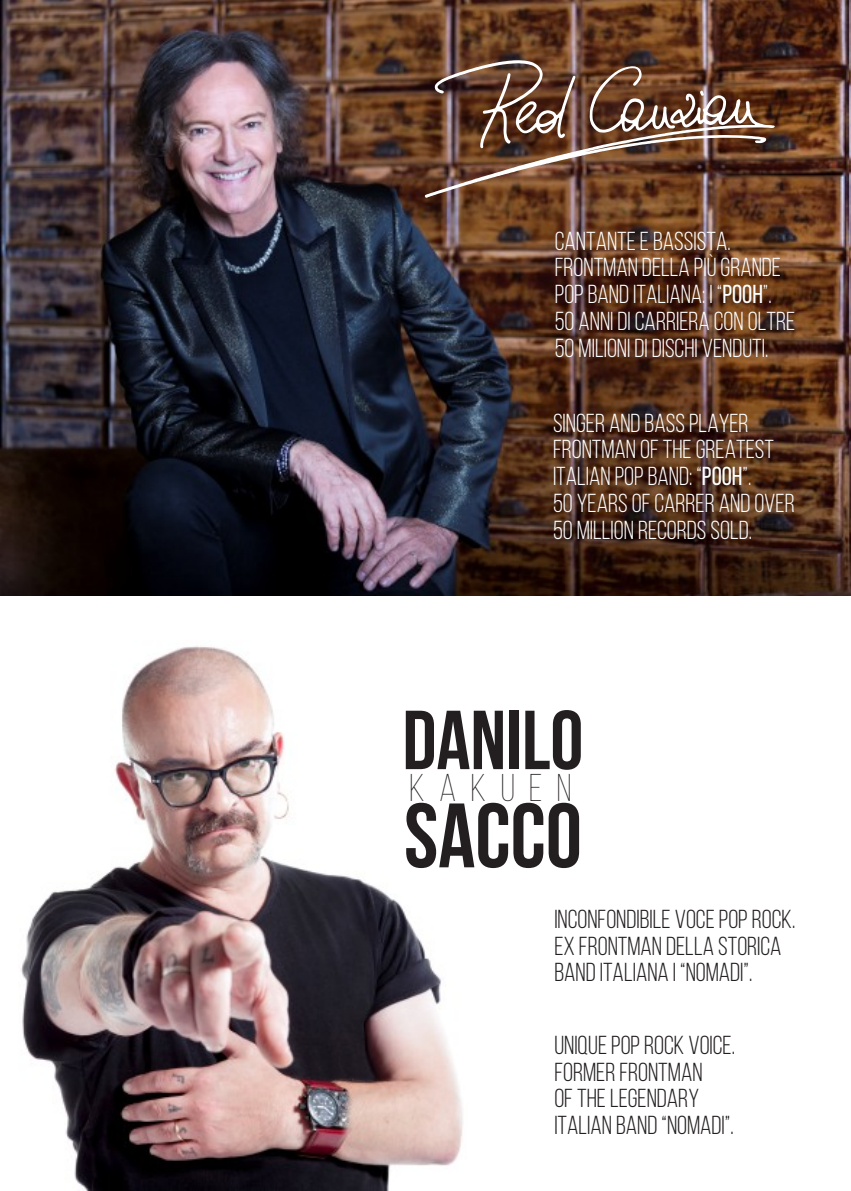
<style>
.page{position:relative;width:851px;height:1191px;background:#fff}
.page>*{position:absolute;margin:0;border:0;box-sizing:border-box;transform-origin:0 0}
.t1{font:700 91.2px "Bebas Neue";color:#231f20}
.t2{font:700 83.4px "Bebas Neue";color:#231f20}
.t3{font:300 38.6px "Bebas Neue";letter-spacing:.37em;color:#231f20}
.t4{font:26px/26.8px "Bebas Neue";color:#fff}
.t5{font:26px/26.8px "Bebas Neue";color:#231f20}
.s1{font-style:inherit}
</style>
<div class="page">
<img style="left:0;top:0;width:850px;height:595px">
<img style="left:424px;top:60px;width:350px;height:138px">
<img style="left:21px;top:646px;width:442px;height:545px">
<p class="t4" style="left:554px;top:230px;width:242px">CANTANTE E BASSISTA.<br>FRONTMAN DELLA PIù GRANDE<br>POP BAND ITALIANA: i “<span class="s1">POOH</span>”.<br>50 ANNI DI CARRIERA CON OLTRE<br>50 MILIONI DI DISCHI VENDUTI.</p>
<p class="t4" style="left:553px;top:412px;width:243px">SINGER AND BASS PLAYER<br>FRONTMAN OF THE GREATEST<br>ITALIAN POP BAND: “<span class="s1">POOH</span>”.<br>50 YEARS OF CARRER AND OVER<br>50 MILLION RECORDS SOLD.</p>
<h2 class="t2" style="left:402px;top:706px;width:182px">DANILO</h2>
<h3 class="t3" style="left:409px;top:772px;width:164px">KAKUEN</h3>
<h1 class="t1" style="left:404px;top:799px;width:179px">SACCO</h1>
<p class="t5" style="left:554px;top:908px;width:242px">INCONFONDIBILE VOCE POP ROCK.<br>EX FRONTMAN DELLA STORICA<br>BAND ITALIANA I “NOMADI”.</p>
<p class="t5" style="left:554px;top:1034px;width:182px">UNIQUE POP ROCK VOICE.<br>FORMER FRONTMAN<br>OF THE LEGENDARY<br>ITALIAN BAND “NOMADI”.</p>
</div>
